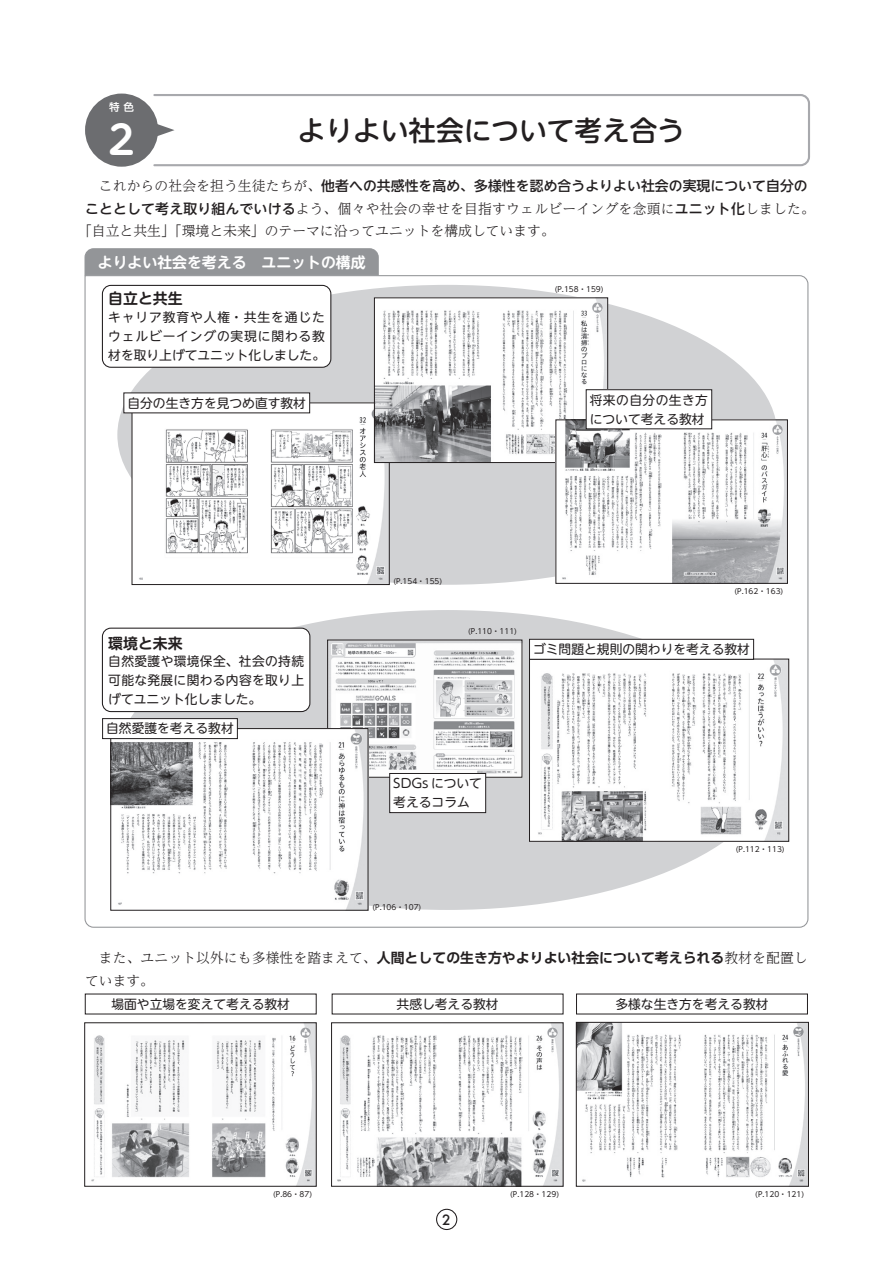
<style>
.page{position:relative;width:893px;height:1263px;background:#fff}
.page>*{position:absolute;margin:0;border:0;box-sizing:border-box;transform-origin:0 0}
.t1{font:700 39.3px "UD Shin M Go Pro De";color:#fff}
.t2{font:500 27.6px "UD Shin M Go Pro";color:#231f20}
.t3{font:700 14.85px "UD Shin M Go Pro De";color:#fff}
.t4{font:700 14.85px "UD Shin M Go Pro De";color:#231f20}
.t5{font:300 13.8px/22.4px "UD Reimin Pr 6 N";letter-spacing:.005em;color:#231f20}
.t6{font:500 13.8px "UD Shin Go NT Pr 6 N";letter-spacing:.005em;color:#231f20}
.t7{font:500 13.8px "Futura";color:#231f20}
.t8{font:12.75px/19.2px "UD Shin M Go Pro";color:#231f20}
.t9{font:500 10.65px "UD Shin M Go Pro";color:#fff}
.t10{font:7.5px "UD Shin Go Pro";color:#231f20}
.s1{font-family:"UD Reimin Pr 6 N";font-weight:300}
.s2{font-family:"UD Shin Go NT Pr 6 N";font-weight:500}
.s3{font-family:"UD Shin Go Pr 6 N De";font-weight:700}
</style>
<div class="page">
<svg style="left:152px;top:94px;width:658px;height:73px"></svg>
<div style="left:85px;top:94px;width:73px;height:73px;background:#6c6d70;border-radius:50%"></div>
<svg style="left:157px;top:122px;width:18px;height:17px"></svg>
<img style="left:91px;top:1024px;width:223px;height:160px">
<img style="left:337px;top:1024px;width:224px;height:160px">
<svg style="left:84px;top:275px;width:725px;height:653px"></svg>
<div style="left:84px;top:248px;width:295px;height:28px;background:#939598"></div>
<div style="left:124px;top:393px;width:186px;height:20px;background:#fff"></div>
<div style="left:529px;top:639px;width:225px;height:20px;background:#fff"></div>
<div style="left:529px;top:639px;width:225px;height:20px;border:1px solid #231f20"></div>
<div style="left:390px;top:773px;width:96px;height:40px;background:#fff"></div>
<div style="left:389px;top:773px;width:97px;height:40px;border:1px solid #231f20"></div>
<div style="left:102px;top:628px;width:208px;height:83px;background:#fff;border-radius:9px"></div>
<div style="left:102px;top:628px;width:208px;height:84px;border:1px solid #231f20;border-radius:9px"></div>
<div style="left:102px;top:285px;width:229px;height:82px;background:#fff;border-radius:9px"></div>
<div style="left:102px;top:285px;width:229px;height:83px;border:1px solid #231f20;border-radius:9px"></div>
<img style="left:113px;top:730px;width:253px;height:178px">
<div style="left:103px;top:719px;width:134px;height:20px;background:#fff"></div>
<div style="left:102px;top:718px;width:136px;height:21px;border:1px solid #231f20"></div>
<img style="left:558px;top:422px;width:228px;height:160px">
<div style="left:556px;top:420px;width:232px;height:164px;border:1px solid #231f20"></div>
<div style="left:436px;top:1209px;width:21px;height:21px;border:1px solid #231f20;border-radius:50%"></div>
<div style="left:586px;top:390px;width:126px;height:39px;background:#fff"></div>
<div style="left:586px;top:389px;width:126px;height:40px;border:1px solid #231f20"></div>
<img style="left:578px;top:1024px;width:229px;height:160px">
<div style="left:576px;top:1022px;width:233px;height:164px;border:1px solid #231f20"></div>
<p class="t9" style="left:109px;top:98px;width:26px">特色</p>
<h2 class="t2" style="left:298px;top:108px;width:388px">よりよい社会について考え合う</h2>
<p class="t6" style="left:85px;top:175px;width:724px"><span class="s1">　これからの社会を担う生徒たちが、</span>他者への共感性を高め、多様性を認め合うよりよい社会の実現について自分の</p>
<p class="t5" style="left:78px;top:197px;width:738px;text-indent:7px"><span class="s2">こととして考え取り組んでいける</span>よう、個々や社会の幸せを目指すウェルビーイングを念頭に<span class="s2">ユニット化</span>しました。「自立と共生」「環境と未来」のテーマに沿ってユニットを構成しています。</p>
<h1 class="t1" style="left:102px;top:108px;width:41px">２</h1>
<p class="t3" style="left:98px;top:250px;width:269px">よりよい社会を考える　ユニットの構成</p>
<p class="t4" style="left:108px;top:287px;width:76px">自立と共生</p>
<p class="t8" style="left:108px;top:306px;width:218px;text-align:justify">キャリア教育や人権・共生を通じたウェルビーイングの実現に関わる教材を取り上げてユニット化しました。</p>
<p class="t8" style="left:127px;top:393px;width:180px">自分の生き方を見つめ直す教材</p>
<p class="t10" style="left:555px;top:284px;width:50px">P( .158・159(</p>
<p class="t8" style="left:590px;top:389px;width:120px">将来の自分の生き方について考える教材</p>
<p class="t4" style="left:108px;top:631px;width:76px">環境と未来</p>
<p class="t8" style="left:108px;top:651px;width:197px;text-align:justify">自然愛護や環境保全、社会の持続可能な発展に関わる内容を取り上げてユニット化しました。</p>
<p class="t8" style="left:106px;top:718px;width:129px">自然愛護を考える教材</p>
<p class="t10" style="left:393px;top:575px;width:50px">P( .154・155(</p>
<p class="t10" style="left:468px;top:625px;width:50px">P( .110・111(</p>
<p class="t10" style="left:734px;top:585px;width:50px">P( .162・163(</p>
<p class="t8" style="left:533px;top:639px;width:218px">ゴミ問題と規則の関わりを考える教材</p>
<p class="t8" style="left:393px;top:773px;width:90px">SDGs について考えるコラム</p>
<p class="t10" style="left:372px;top:901px;width:50px">P( .106・107(</p>
<p class="t10" style="left:736px;top:843px;width:50px">P( .112・113(</p>
<p class="t5" style="left:85px;top:946px;width:724px">　また、ユニット以外にも多様性を踏まえて、<span class="s3">人間としての生き方やよりよい社会について考えられる</span>教材を配置しています。</p>
<p class="t8" style="left:111px;top:994px;width:180px">場面や立場を変えて考える教材</p>
<p class="t10" style="left:273px;top:1188px;width:41px">P( .86・87)</p>
<p class="t8" style="left:397px;top:994px;width:104px">共感し考える教材</p>
<p class="t8" style="left:615px;top:994px;width:155px">多様な生き方を考える教材</p>
<p class="t7" style="left:442px;top:1210px;width:10px">2</p>
<p class="t10" style="left:510px;top:1188px;width:50px">(P.128・129)</p>
<p class="t10" style="left:755px;top:1188px;width:50px">(P.120・121(</p>
</div>
